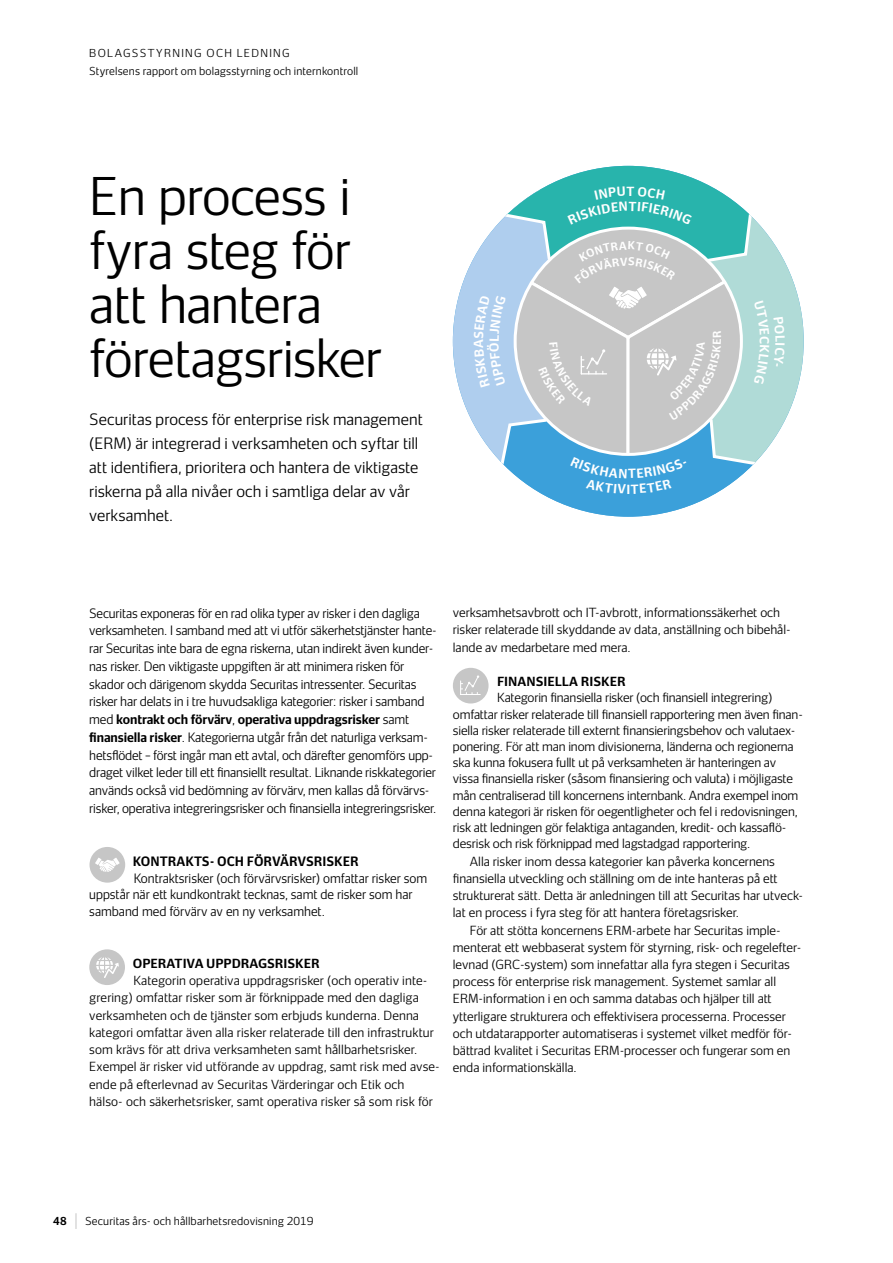
<style>
.page{position:relative;width:893px;height:1263px;background:#fff}
.page>*{position:absolute;margin:0;border:0;box-sizing:border-box;transform-origin:0 0}
.t1{font:300 49.5px/54px "Securitas Sans";letter-spacing:-.015em;color:#000}
.t2{font:300 15px/24px "Securitas Sans";letter-spacing:.005em;color:#000}
.t3{font:300 12.3px/17.7px "Securitas Sans";letter-spacing:-.01em;color:#000}
.t4{font:700 12.3px "Securitas Sans";color:#000}
.t5{font:300 12px/17.2px "Securitas Sans";color:#000}
.t6{font:700 12px "Securitas Sans";color:#000}
.t7{font:700 12px "Securitas Sans";color:#fff}
.t8{font:300 10.5px/18px "Securitas Sans";letter-spacing:.02em;color:#000}
.t9{font:700 10.5px "Securitas Sans";color:#000}
.s1{font-weight:700}
</style>
<div class="page">
<svg style="left:76px;top:1213px;width:1px;height:16px"></svg>
<svg style="left:453px;top:258px;width:21px;height:167px"></svg>
<svg style="left:542px;top:494px;width:173px;height:23px"></svg>
<svg style="left:785px;top:262px;width:19px;height:158px"></svg>
<div style="left:90px;top:847px;width:35px;height:36px;background:#c6c6c6;border-radius:50%"></div>
<svg style="left:95px;top:858px;width:25px;height:14px"></svg>
<div style="left:89px;top:949px;width:36px;height:36px;background:#c6c6c6;border-radius:50%"></div>
<svg style="left:96px;top:957px;width:23px;height:21px"></svg>
<div style="left:453px;top:668px;width:36px;height:35px;background:#c6c6c6;border-radius:50%"></div>
<svg style="left:460px;top:675px;width:21px;height:20px"></svg>
<svg style="left:474px;top:166px;width:311px;height:328px"></svg>
<p class="t8" style="left:89px;top:43px;width:270px">BOLAGSSTYRNING OCH LEDNING<br>Styrelsens rapport om bolagsstyrning och internkontroll</p>
<h1 class="t1" style="left:89px;top:164px;width:294px">En process i fyra steg för att hantera företagsrisker</h1>
<p class="t2" style="left:89px;top:406px;width:335px">Securitas process för enterprise risk management (ERM) är integrerad i verksamheten och syftar till att identifiera, prioritera och hantera de viktigaste riskerna på alla nivåer och i samtliga delar av vår verksamhet.</p>
<p class="t7" style="left:468px;top:348px;width:10px;rotate:-90deg">A</p>
<p class="t7" style="left:626px;top:181px;width:10px">T</p>
<p class="t7" style="left:626px;top:479px;width:6px">I</p>
<p class="t7" style="left:775px;top:336px;width:10px;rotate:90deg">C</p>
<p class="t3" style="left:89px;top:603px;width:349px">Securitas exponeras för en rad olika typer av risker i den dagliga verksamheten. I samband med att vi utför säkerhetstjänster hante&shy;rar Securitas inte bara de egna riskerna, utan indirekt även kunder&shy;nas risker. Den viktigaste uppgiften är att minimera risken för skador och därigenom skydda Securitas intressenter. Securitas risker har delats in i tre huvudsakliga kategorier: risker i samband med <span class="s1">kontrakt och förvärv</span>, <span class="s1">operativa uppdragsrisker</span> samt <span class="s1">finansiella risker</span>. Kategorierna utgår från det naturliga verksam&shy;hetsflödet – först ingår man ett avtal, och därefter genomförs upp&shy;draget vilket leder till ett finansiellt resultat. Liknande riskkategorier används också vid bedömning av förvärv, men kallas då förvärvs&shy;risker, operativa integreringsrisker och finansiella integreringsrisker.</p>
<p class="t4" style="left:133px;top:851px;width:227px">KONTRAKTS- OCH FÖRVÄRVSRISKER</p>
<p class="t3" style="left:89px;top:868px;width:339px;line-height:16.6px;text-indent:44px">Kontraktsrisker (och förvärvsrisker) omfattar risker som uppstår när ett kundkontrakt tecknas, samt de risker som har samband med förvärv av en ny verksamhet.</p>
<p class="t6" style="left:133px;top:953px;width:188px">OPERATIVA UPPDRAGSRISKER</p>
<p class="t5" style="left:89px;top:970px;width:352px;text-indent:44px">Kategorin operativa uppdragsrisker (och operativ inte&shy;grering) omfattar risker som är förknippade med den dagliga verksamheten och de tjänster som erbjuds kunderna. Denna kategori omfattar även alla risker relaterade till den infrastruktur som krävs för att driva verksamheten samt hållbarhetsrisker.<br>Exempel är risker vid utförande av uppdrag, samt risk med avse&shy;ende på efterlevnad av Securitas Värderingar och Etik och hälso- och säkerhetsrisker, samt operativa risker så som risk för</p>
<p class="t5" style="left:453px;top:603px;width:339px">verksamhetsavbrott och IT-avbrott, informationssäkerhet och risker relaterade till skyddande av data, anställning och bibehål&shy;lande av medarbetare med mera.</p>
<p class="t6" style="left:497px;top:671px;width:130px">FINANSIELLA RISKER</p>
<p class="t5" style="left:497px;top:688px;width:277px">Kategorin finansiella risker (och finansiell integrering)</p>
<p class="t5" style="left:453px;top:704px;width:351px">omfattar risker relaterade till finansiell rapportering men även finan-</p>
<p class="t5" style="left:453px;top:720px;width:344px">siella risker relaterade till externt finansieringsbehov och valutaex-</p>
<p class="t5" style="left:453px;top:736px;width:342px">ponering. För att man inom divisionerna, länderna och regionerna</p>
<p class="t5" style="left:453px;top:753px;width:325px">ska kunna fokusera fullt ut på verksamheten är hanteringen av</p>
<p class="t5" style="left:453px;top:769px;width:342px">vissa finansiella risker (såsom finansiering och valuta) i möjligaste</p>
<p class="t5" style="left:453px;top:785px;width:347px">mån centraliserad till koncernens internbank. Andra exempel inom</p>
<p class="t5" style="left:453px;top:801px;width:346px">denna kategori är risken för oegentligheter och fel i redovisningen,</p>
<p class="t5" style="left:453px;top:817px;width:335px">risk att ledningen gör felaktiga antaganden, kredit- och kassaflö-</p>
<p class="t5" style="left:453px;top:834px;width:299px">desrisk och risk förknippad med lagstadgad rapportering.</p>
<p class="t5" style="left:470px;top:851px;width:307px">Alla risker inom dessa kategorier kan påverka koncernens</p>
<p class="t5" style="left:453px;top:868px;width:326px">finansiella utveckling och ställning om de inte hanteras på ett</p>
<p class="t5" style="left:453px;top:885px;width:352px">strukturerat sätt. Detta är anledningen till att Securitas har utveck-</p>
<p class="t5" style="left:453px;top:903px;width:288px">lat en process i fyra steg för att hantera företagsrisker.</p>
<p class="t5" style="left:470px;top:920px;width:312px">För att stötta koncernens ERM-arbete har Securitas imple-</p>
<p class="t5" style="left:453px;top:937px;width:350px">menterat ett webbaserat system för styrning, risk- och regelefter-</p>
<p class="t5" style="left:453px;top:954px;width:338px">levnad (GRC-system) som innefattar alla fyra stegen i Securitas</p>
<p class="t5" style="left:453px;top:972px;width:325px">process för enterprise risk management. Systemet samlar all</p>
<p class="t5" style="left:453px;top:989px;width:320px">ERM-information i en och samma databas och hjälper till att</p>
<p class="t5" style="left:453px;top:1006px;width:334px">ytterligare strukturera och effektivisera processerna. Processer</p>
<p class="t5" style="left:453px;top:1023px;width:341px">och utdatarapporter automatiseras i systemet vilket medför för-</p>
<p class="t5" style="left:453px;top:1041px;width:339px">bättrad kvalitet i Securitas ERM-processer och fungerar som en</p>
<p class="t5" style="left:453px;top:1058px;width:125px">enda informationskälla.</p>
<p class="t9" style="left:53px;top:1211px;width:15px">48</p>
<p class="t8" style="left:85px;top:1210px;width:230px">Securitas års- och hållbarhetsredovisning 2019</p>
</div>
